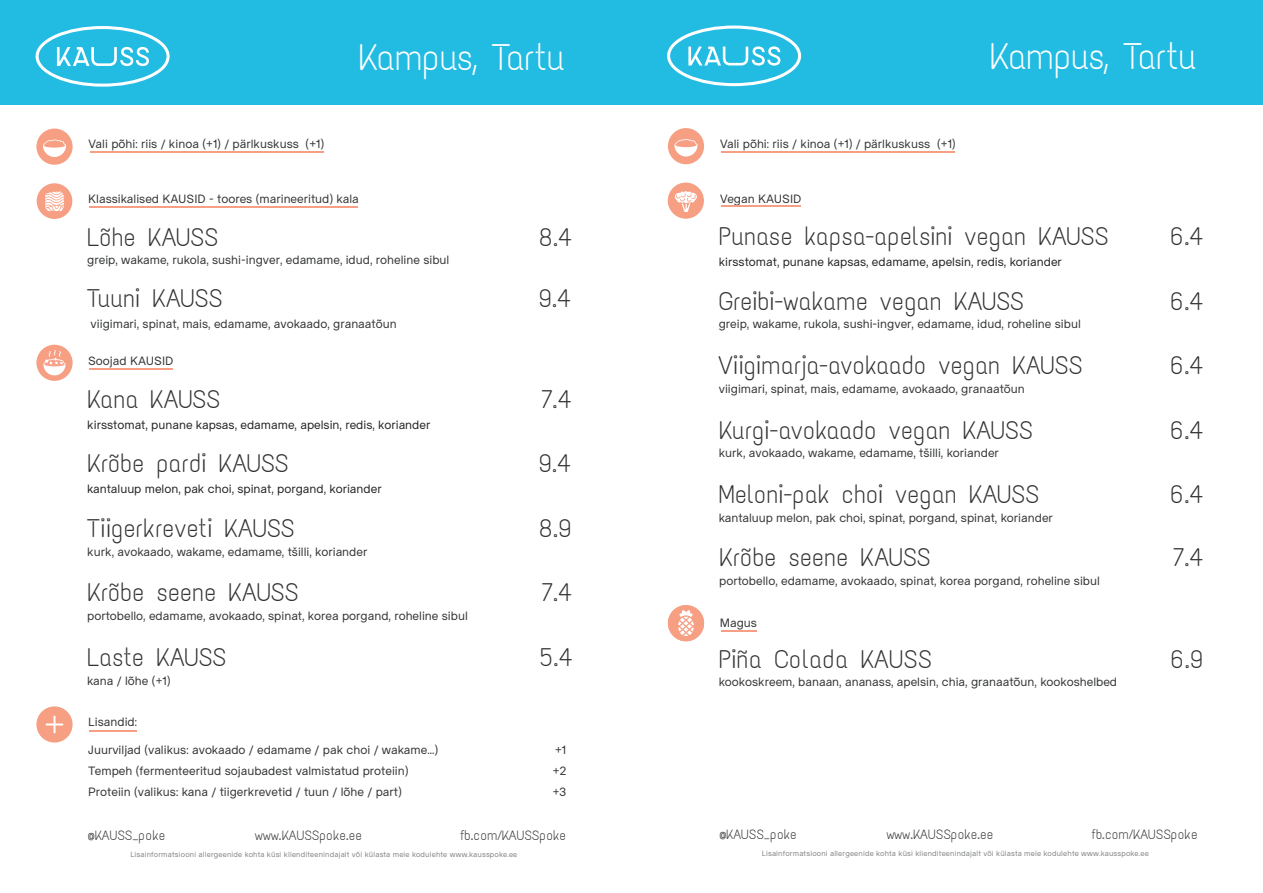
<style>
.page{position:relative;width:1263px;height:893px;background:#fff}
.page>*{position:absolute;margin:0;border:0;box-sizing:border-box;transform-origin:0 0}
.t1{font:37.05px "Text Me One";letter-spacing:-.03em;color:#fff}
.t2{font:25.5px "Text Me One";letter-spacing:-.01em;color:#313232}
.t3{font:13.5px "Text Me One";color:#313232}
.t4{font:300 12px/21px "Ladna Sans Beta";color:#313232}
.t5{font:300 12px "Ladna Sans Beta";color:#231f20}
.t6{font:300 7.5px "Ladna Sans Beta";letter-spacing:.02em;color:#808285}
</style>
<div class="page">
<div style="left:0;top:0;width:629px;height:105px;background:#22bbe2"></div>
<div style="left:36px;top:129px;width:37px;height:36px;background:#f69f83;border-radius:50%"></div>
<svg style="left:43px;top:139px;width:23px;height:18px"></svg>
<div style="left:36px;top:706px;width:37px;height:37px;background:#f69f83;border-radius:50%"></div>
<svg style="left:46px;top:716px;width:17px;height:17px"></svg>
<hr style="left:90px;top:152px;width:234px;height:1px;background:#f69f83">
<hr style="left:90px;top:206px;width:268px;height:1px;background:#f69f83">
<hr style="left:90px;top:369px;width:83px;height:1px;background:#f69f83">
<hr style="left:89px;top:730px;width:47px;height:1px;background:#f69f83">
<svg style="left:36px;top:26px;width:134px;height:61px"></svg>
<div style="left:37px;top:183px;width:35px;height:36px;background:#f69f83;border-radius:50%"></div>
<svg style="left:45px;top:191px;width:19px;height:21px"></svg>
<div style="left:36px;top:345px;width:37px;height:36px;background:#f69f83;border-radius:50%"></div>
<svg style="left:43px;top:350px;width:23px;height:25px"></svg>
<hr style="left:721px;top:631px;width:35px;height:1px;background:#f69f83">
<div style="left:668px;top:605px;width:36px;height:36px;background:#f69f83;border-radius:50%"></div>
<svg style="left:672px;top:610px;width:28px;height:26px"></svg>
<div style="left:668px;top:183px;width:36px;height:36px;background:#f69f83;border-radius:50%"></div>
<svg style="left:675px;top:191px;width:22px;height:21px"></svg>
<div style="left:668px;top:128px;width:36px;height:36px;background:#f69f83;border-radius:50%"></div>
<svg style="left:674px;top:139px;width:24px;height:17px"></svg>
<hr style="left:721px;top:151px;width:234px;height:1px;background:#f69f83">
<hr style="left:721px;top:206px;width:80px;height:1px;background:#f69f83">
<div style="left:629px;top:0;width:634px;height:104px;background:#22bbe2"></div>
<svg style="left:667px;top:26px;width:134px;height:60px"></svg>
<p class="t4" style="left:88px;top:134px;width:237px">Vali põhi: riis / kinoa (+1) / pärlkuskuss (+1)</p>
<h1 class="t1" style="left:358px;top:35px;width:208px">Kampus, Tartu</h1>
<p class="t4" style="left:88px;top:188px;width:272px">Klassikalised KAUSID - toores (marineeritud) kala</p>
<h2 class="t2" style="left:87px;top:221px;width:133px">Lõhe KAUSS</h2>
<p class="t4" style="left:87px;top:250px;width:364px">greip, wakame, rukola, sushi-ingver, edamame, idud, roheline sibul</p>
<h2 class="t2" style="left:539px;top:221px;width:35px">8.4</h2>
<h2 class="t2" style="left:87px;top:283px;width:137px">Tuuni KAUSS</h2>
<p class="t4" style="left:91px;top:314px;width:308px">viigimari, spinat, mais, edamame, avokaado, granaatõun</p>
<h2 class="t2" style="left:538px;top:283px;width:35px">9.4</h2>
<p class="t4" style="left:88px;top:350px;width:87px">Soojad KAUSID</p>
<h2 class="t2" style="left:87px;top:383px;width:135px">Kana KAUSS</h2>
<p class="t5" style="left:87px;top:417px;width:345px">kirsstomat, punane kapsas, edamame, apelsin, redis, koriander</p>
<h2 class="t2" style="left:541px;top:383px;width:32px">7.4</h2>
<h2 class="t2" style="left:87px;top:448px;width:203px">Krõbe pardi KAUSS</h2>
<p class="t5" style="left:87px;top:482px;width:296px">kantaluup melon, pak choi, spinat, porgand, koriander</p>
<h2 class="t2" style="left:538px;top:448px;width:35px">9.4</h2>
<h2 class="t2" style="left:87px;top:513px;width:209px">Tiigerkreveti KAUSS</h2>
<p class="t4" style="left:87px;top:541px;width:282px">kurk, avokaado, wakame, edamame, tšilli, koriander</p>
<h2 class="t2" style="left:539px;top:512px;width:35px">8.9</h2>
<h2 class="t2" style="left:87px;top:577px;width:213px">Krõbe seene KAUSS</h2>
<p class="t4" style="left:87px;top:605px;width:382px">portobello, edamame, avokaado, spinat, korea porgand, roheline sibul</p>
<h2 class="t2" style="left:541px;top:577px;width:32px">7.4</h2>
<h2 class="t2" style="left:87px;top:642px;width:141px">Laste KAUSS</h2>
<p class="t4" style="left:87px;top:670px;width:85px">kana / lõhe (+1)</p>
<h2 class="t2" style="left:539px;top:642px;width:35px">5.4</h2>
<p class="t4" style="left:88px;top:712px;width:50px">Lisandid:</p>
<p class="t4" style="left:88px;top:739px;width:352px">Juurviljad (valikus: avokaado / edamame / pak choi / wakame...)<br>Tempeh (fermenteeritud sojaubadest valmistatud proteiin)<br>Proteiin (valikus: kana / tiigerkrevetid / tuun / lõhe / part)</p>
<p class="t4" style="left:553px;top:739px;width:15px;text-align:justify">+1 +2 +3</p>
<p class="t3" style="left:88px;top:827px;width:79px">@KAUSS_poke</p>
<p class="t3" style="left:255px;top:827px;width:108px">www.KAUSSpoke.ee</p>
<p class="t3" style="left:460px;top:827px;width:108px">fb.com/KAUSSpoke</p>
<p class="t6" style="left:130px;top:849px;width:389px">Lisainformatsiooni allergeenide kohta küsi klienditeenindajalt või külasta meie kodulehte www.kausspoke.ee</p>
<p class="t4" style="left:720px;top:133px;width:237px">Vali põhi: riis / kinoa (+1) / pärlkuskuss (+1)</p>
<p class="t4" style="left:720px;top:188px;width:83px">Vegan KAUSID</p>
<h1 class="t1" style="left:990px;top:34px;width:208px">Kampus, Tartu</h1>
<h2 class="t2" style="left:719px;top:221px;width:391px">Punase kapsa-apelsini vegan KAUSS</h2>
<p class="t5" style="left:719px;top:254px;width:345px">kirsstomat, punane kapsas, edamame, apelsin, redis, koriander</p>
<h2 class="t2" style="left:1169px;top:221px;width:36px">6.4</h2>
<h2 class="t2" style="left:719px;top:285px;width:307px">Greibi-wakame vegan KAUSS</h2>
<p class="t4" style="left:719px;top:314px;width:364px">greip, wakame, rukola, sushi-ingver, edamame, idud, roheline sibul</p>
<h2 class="t2" style="left:1169px;top:285px;width:36px">6.4</h2>
<h2 class="t2" style="left:719px;top:350px;width:365px">Viigimarja-avokaado vegan KAUSS</h2>
<p class="t4" style="left:719px;top:378px;width:308px">viigimari, spinat, mais, edamame, avokaado, granaatõun</p>
<h2 class="t2" style="left:1169px;top:350px;width:36px">6.4</h2>
<h2 class="t2" style="left:719px;top:414px;width:316px">Kurgi-avokaado vegan KAUSS</h2>
<p class="t4" style="left:719px;top:443px;width:282px">kurk, avokaado, wakame, edamame, tšilli, koriander</p>
<h2 class="t2" style="left:1169px;top:414px;width:36px">6.4</h2>
<h2 class="t2" style="left:719px;top:479px;width:322px">Meloni-pak choi vegan KAUSS</h2>
<p class="t4" style="left:719px;top:507px;width:336px">kantaluup melon, pak choi, spinat, porgand, spinat, koriander</p>
<h2 class="t2" style="left:1169px;top:479px;width:36px">6.4</h2>
<h2 class="t2" style="left:719px;top:542px;width:213px">Krõbe seene KAUSS</h2>
<p class="t4" style="left:719px;top:570px;width:382px">portobello, edamame, avokaado, spinat, korea porgand, roheline sibul</p>
<h2 class="t2" style="left:1173px;top:542px;width:32px">7.4</h2>
<p class="t4" style="left:720px;top:613px;width:39px">Magus</p>
<h2 class="t2" style="left:719px;top:644px;width:215px">Piña Colada KAUSS</h2>
<p class="t4" style="left:719px;top:672px;width:400px">kookoskreem, banaan, ananass, apelsin, chia, granaatõun, kookoshelbed</p>
<h2 class="t2" style="left:1170px;top:644px;width:35px">6.9</h2>
<p class="t3" style="left:720px;top:826px;width:79px">@KAUSS_poke</p>
<p class="t3" style="left:887px;top:826px;width:108px">www.KAUSSpoke.ee</p>
<p class="t3" style="left:1091px;top:826px;width:108px">fb.com/KAUSSpoke</p>
<p class="t6" style="left:762px;top:849px;width:389px">Lisainformatsiooni allergeenide kohta küsi klienditeenindajalt või külasta meie kodulehte www.kausspoke.ee</p>
</div>
